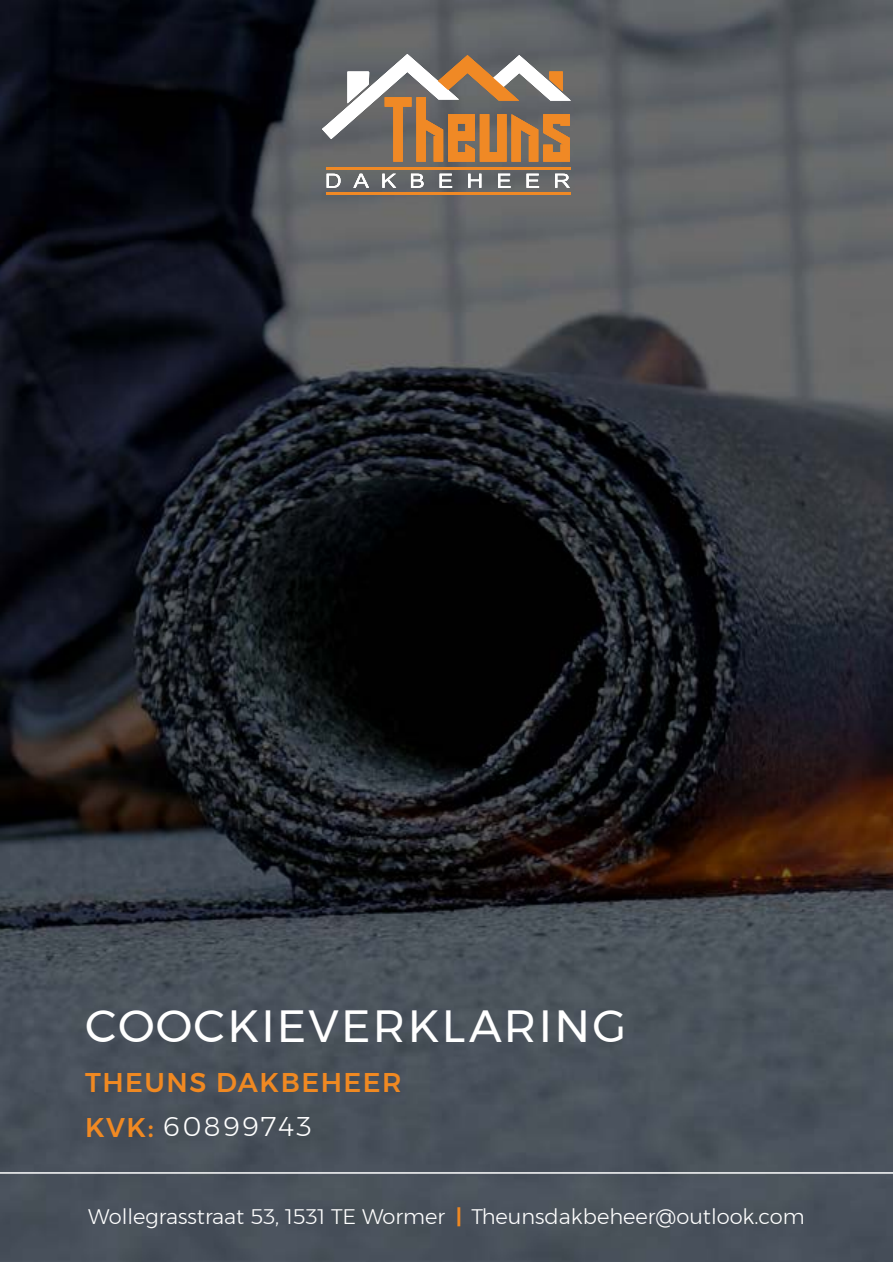
<style>
.page{position:relative;width:893px;height:1263px;background:#fff}
.page>*{position:absolute;margin:0;border:0;box-sizing:border-box;transform-origin:0 0}
.t1{font:45px "Montserrat";letter-spacing:.05em;color:#fff}
.t2{font:500 27px/44.2px "Montserrat";letter-spacing:.055em;color:#f08922}
.t3{font:300 21px "Montserrat";color:#fff}
.s1{font-weight:300;color:#fff}
.s2{font-weight:700;color:#f08922}
</style>
<div class="page">
<img style="left:0;top:0;width:893px;height:1261px">
<hr style="left:0;top:1172px;width:893px;height:2px;background:#fff">
<svg style="left:322px;top:54px;width:249px;height:108px;background:#9f856b"></svg>
<hr style="left:326px;top:167px;width:244px;height:2px;background:#f08925">
<hr style="left:326px;top:193px;width:244px;height:2px;background:#f08925">
<svg style="left:327px;top:174px;width:13px;height:14px"></svg>
<svg style="left:353px;top:174px;width:16px;height:14px"></svg>
<svg style="left:382px;top:174px;width:14px;height:14px"></svg>
<svg style="left:411px;top:174px;width:13px;height:14px"></svg>
<svg style="left:440px;top:174px;width:12px;height:14px"></svg>
<svg style="left:468px;top:174px;width:13px;height:14px"></svg>
<svg style="left:498px;top:174px;width:12px;height:14px"></svg>
<svg style="left:527px;top:174px;width:12px;height:14px"></svg>
<svg style="left:555px;top:174px;width:15px;height:14px"></svg>
<h1 class="t1" style="left:85px;top:992px;width:543px">COOCKIEVERKLARING</h1>
<p class="t2" style="left:85px;top:1060px;width:318px">THEUNS DAKBEHEER<br>KVK: <span class="s1">60899743</span></p>
<p class="t3" style="left:88px;top:1200px;width:718px">Wollegrasstraat 53, 1531 TE Wormer <span class="s2">|</span> Theunsdakbeheer@outlook.com</p>
</div>
